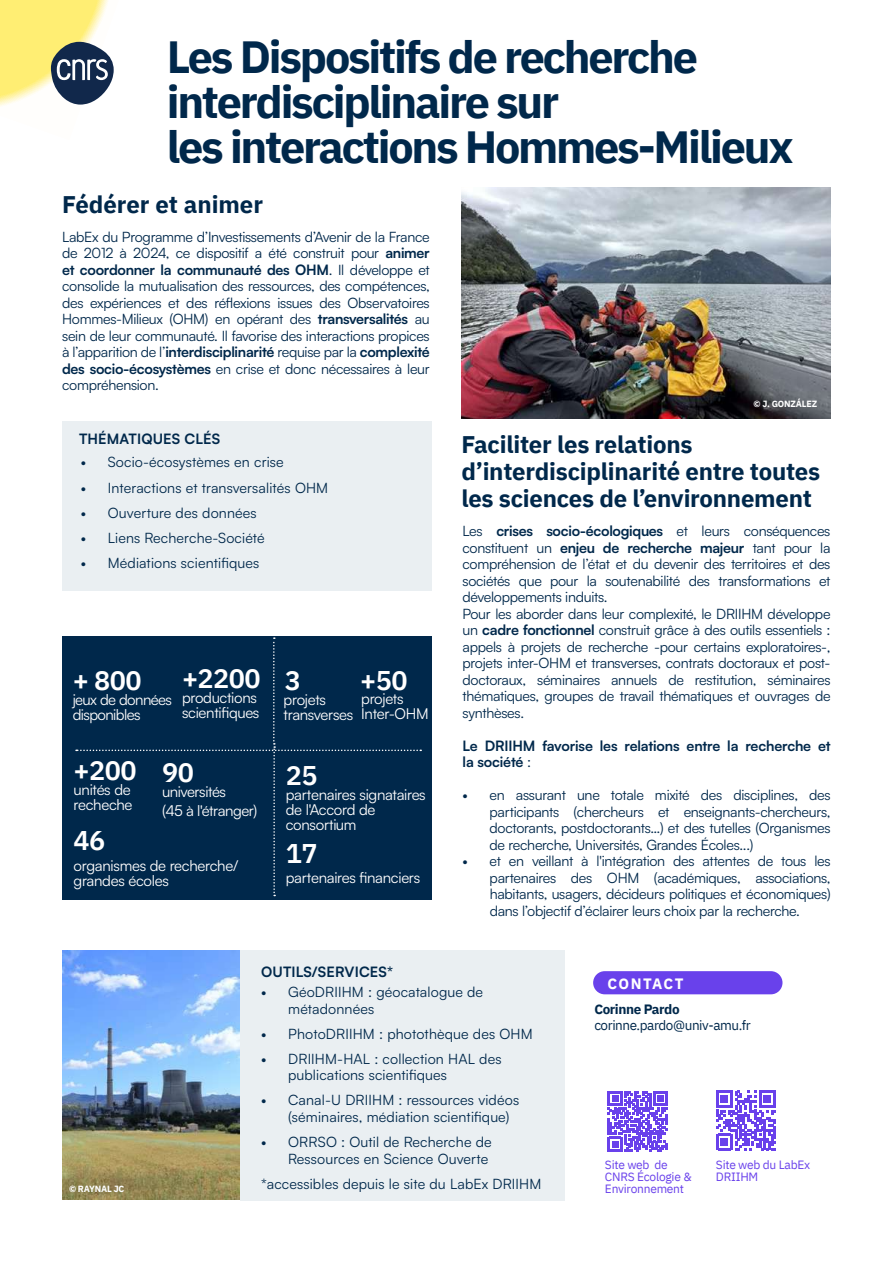
<style>
.page{position:relative;width:893px;height:1263px;background:#fff}
.page>*{position:absolute;margin:0;border:0;box-sizing:border-box;transform-origin:0 0}
.t1{font:700 45px/45px "IBM Plex Sans";letter-spacing:-.05em;color:#00284b}
.t2{font:600 27px "IBM Plex Sans";letter-spacing:-.02em;color:#fff}
.t3{font:700 24px/27px "IBM Plex Sans";letter-spacing:-.01em;color:#00284b}
.t4{font:15px/15px "Satoshi";letter-spacing:-.02em;color:#fff}
.t5{font:15px/15px "Satoshi";letter-spacing:-.04em;color:#fff}
.t6{font:700 15px "IBM Plex Sans";letter-spacing:.095em;color:#fff}
.t7{font:14.25px/16.5px "Satoshi";letter-spacing:-.02em;color:#00284b;text-align:justify}
.t8{font:14.25px/16.5px "Satoshi";letter-spacing:.01em;color:#00284b}
.t9{font:700 14.25px/16.5px "Satoshi";letter-spacing:-.01em;color:#00284b}
.t10{font:700 14.25px "Satoshi";letter-spacing:.01em;color:#00284b}
.t11{font:13.5px "IBM Plex Sans";letter-spacing:-.03em;color:#00284b}
.t12{font:700 13.5px "IBM Plex Sans";letter-spacing:-.03em;color:#00284b}
.t13{font:12px/12px "IBM Plex Sans";letter-spacing:-.02em;color:#6941eb}
.t14{font:700 9px "IBM Plex Sans";letter-spacing:-.02em;color:#fff}
.s1{font-weight:700}
.s2{font-weight:400}
</style>
<div class="page">
<div style="left:62px;top:636px;width:369px;height:264px;background:#00284b"></div>
<div style="left:62px;top:421px;width:369px;height:170px;background:#eaeff2"></div>
<div style="left:240px;top:950px;width:325px;height:250px;background:#eaeff2"></div>
<svg style="left:608px;top:1091px;width:60px;height:60px"></svg>
<svg style="left:716px;top:1091px;width:60px;height:59px"></svg>
<div style="left:593px;top:971px;width:189px;height:23px;background:#6941eb;border-radius:12px"></div>
<img style="left:461px;top:187px;width:369px;height:232px">
<svg style="left:0;top:0;width:114px;height:107px"></svg>
<svg style="left:76px;top:637px;width:345px;height:259px"></svg>
<div style="left:286px;top:759px;width:143px;height:73px;background:#00284b"></div>
<img style="left:62px;top:950px;width:177px;height:250px">
<h1 class="t1" style="left:167px;top:31px;width:628px">Les Dispositifs de recherche interdisciplinaire sur<br>les interactions Hommes-Milieux</h1>
<h3 class="t3" style="left:62px;top:189px;width:203px">Fédérer et animer</h3>
<p class="t7" style="left:62px;top:228px;width:369px">LabEx du Programme d’Investissements d’Avenir de la France de 2012 à 2024, ce dispositif a été construit pour <span class="s1">animer et coordonner la communauté des OHM</span>. Il développe et consolide la mutualisation des ressources, des compétences, des expériences et des réflexions issues des Observatoires Hommes-Milieux (OHM) en opérant des <span class="s1">transversalités</span> au sein de leur communauté. Il favorise des interactions propices à l’apparition de l’<span class="s1">interdisciplinarité</span> requise par la <span class="s1">complexité des socio-écosystèmes</span> en crise et donc nécessaires à leur compréhension.</p>
<p class="t10" style="left:79px;top:429px;width:143px">THÉMATIQUES CLÉS</p>
<p class="t8" style="left:81px;top:453px;width:205px">• Socio-écosystèmes en crise</p>
<p class="t8" style="left:81px;top:478px;width:249px">• Interactions et transversalités OHM</p>
<p class="t8" style="left:81px;top:503px;width:177px">• Ouverture des données</p>
<p class="t8" style="left:81px;top:528px;width:186px">• Liens Recherche-Société</p>
<p class="t8" style="left:81px;top:554px;width:180px">• Médiations scientifiques</p>
<h2 class="t2" style="left:73px;top:659px;width:71px">+ 800</h2>
<p class="t5" style="left:73px;top:691px;width:101px">jeux de données disponibles</p>
<h2 class="t2" style="left:182px;top:657px;width:80px">+2200</h2>
<p class="t4" style="left:182px;top:689px;width:79px">productions scientifiques</p>
<h2 class="t2" style="left:74px;top:749px;width:65px">+200</h2>
<p class="t4" style="left:74px;top:781px;width:61px">unités de recheche</p>
<h2 class="t2" style="left:74px;top:820px;width:33px">46</h2>
<h2 class="t2" style="left:162px;top:751px;width:33px">90</h2>
<p class="t4" style="left:162px;top:781px;width:97px;line-height:19.2px">universités<br>(45 à l'étranger)</p>
<p class="t4" style="left:74px;top:857px;width:166px">organismes de recherche/ grandes écoles</p>
<h2 class="t2" style="left:285px;top:659px;width:18px">3</h2>
<h2 class="t2" style="left:360px;top:659px;width:49px">+50</h2>
<p class="t4" style="left:284px;top:692px;width:71px">projets transverses</p>
<p class="t4" style="left:361px;top:691px;width:69px">projets<br>Inter-OHM</p>
<h2 class="t2" style="left:286px;top:754px;width:33px">25</h2>
<p class="t4" style="left:286px;top:786px;width:141px">partenaires signataires de l'Accord de consortium</p>
<h2 class="t2" style="left:286px;top:832px;width:33px">17</h2>
<p class="t4" style="left:286px;top:869px;width:136px">partenaires financiers</p>
<p class="t14" style="left:754px;top:396px;width:65px">© J. GONZÁLEZ</p>
<h3 class="t3" style="left:461px;top:429px;width:360px">Faciliter les relations d’interdisciplinarité entre toutes les sciences de l’environnement</h3>
<p class="t7" style="left:462px;top:522px;width:370px;text-align:left">Les <span class="s1">crises socio-écologiques</span> et leurs conséquences constituent un <span class="s1">enjeu de recherche majeur</span> tant pour la compréhension de l’état et du devenir des territoires et des sociétés que pour la soutenabilité des transformations et développements induits.<br>Pour les aborder dans leur complexité, le DRIIHM développe un <span class="s1">cadre fonctionnel</span> construit grâce à des outils essentiels : appels à projets de recherche -pour certains exploratoires-, projets inter-OHM et transverses, contrats doctoraux et post&shy;doctoraux, séminaires annuels de restitution, séminaires thématiques, groupes de travail thématiques et ouvrages de synthèses.</p>
<p class="t9" style="left:463px;top:737px;width:370px">Le DRIIHM favorise les relations entre la recherche et la société <span class="s2">:</span></p>
<p class="t7" style="left:490px;top:786px;width:343px;text-indent:-27px">• en assurant une totale mixité des disciplines, des participants (chercheurs et enseignants-chercheurs, doctorants, postdoctorants…) et des tutelles (Organismes de recherche, Universités, Grandes Écoles...)</p>
<p class="t7" style="left:490px;top:852px;width:343px;text-indent:-27px">• et en veillant à l'intégration des attentes de tous les partenaires des OHM (académiques, associations, habitants, usagers, décideurs politiques et économiques) dans l’objectif d’éclairer leurs choix par la recherche.</p>
<p class="t14" style="left:69px;top:1182px;width:57px">© RAYNAL JC</p>
<p class="t10" style="left:261px;top:962px;width:134px">OUTILS/SERVICES*</p>
<p class="t8" style="left:288px;top:983px;width:196px;text-indent:-27px">• GéoDRIIHM : géocatalogue de métadonnées</p>
<p class="t8" style="left:261px;top:1025px;width:273px">• PhotoDRIIHM : photothèque des OHM</p>
<p class="t8" style="left:288px;top:1050px;width:215px;text-indent:-27px">• DRIIHM-HAL : collection HAL des publications scientifiques</p>
<p class="t8" style="left:288px;top:1091px;width:232px;text-indent:-27px">• Canal-U DRIIHM : ressources vidéos (séminaires, médiation scientifique)</p>
<p class="t8" style="left:261px;top:1132px;width:232px;line-height:17.1px;text-align:right">• ORRSO : Outil de Recherche de<br>Ressources en Science Ouverte</p>
<p class="t8" style="left:261px;top:1175px;width:282px">*accessibles depuis le site du LabEx DRIIHM</p>
<p class="t6" style="left:607px;top:971px;width:78px">CONTACT</p>
<p class="t12" style="left:594px;top:998px;width:87px">Corinne Pardo</p>
<p class="t11" style="left:594px;top:1015px;width:158px">corinne.pardo@univ-amu.fr</p>
<p class="t13" style="left:605px;top:1157px;width:88px">Site web de<br>CNRS Écologie &amp;<br>Environnement</p>
<p class="t13" style="left:716px;top:1157px;width:96px">Site web du LabEx<br>DRIIHM</p>
</div>
